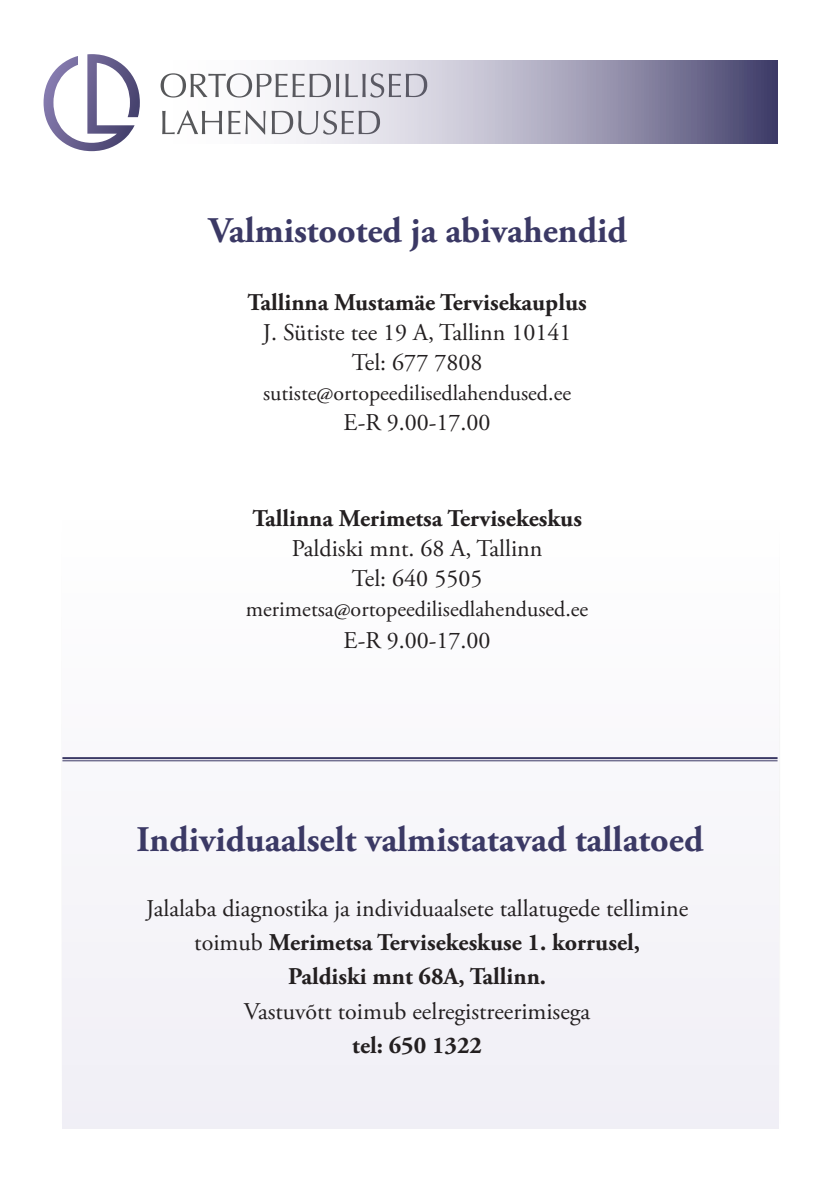
<style>
.page{position:relative;width:840px;height:1191px;background:#fff}
.page>*{position:absolute;margin:0;border:0;box-sizing:border-box;transform-origin:0 0}
.t1{font:700 36px "Adobe Garamond Pro";color:#3b3965}
.t2{font:24px/34px "Adobe Garamond Pro";color:#231f20;text-align:center}
.t3{font:700 24px "Adobe Garamond Pro";color:#231f20}
.t4{font:22px "Adobe Garamond Pro";color:#231f20}
.s1{font-weight:700}
</style>
<div class="page">
<div style="left:61px;top:508px;width:718px;height:621px;background:#f7f7fa"></div>
<svg style="left:44px;top:54px;width:75px;height:97px"></svg>
<svg style="left:63px;top:60px;width:714px;height:83px"></svg>
<hr style="left:62px;top:757px;width:715px;height:2px;background:#3b3965">
<hr style="left:62px;top:760px;width:715px;height:1px;background:#3b3965">
<h1 class="t1" style="left:209px;top:209px;width:419px">Valmistooted ja abivahendid</h1>
<p class="t3" style="left:247px;top:288px;width:340px">Tallinna Mustamäe Tervisekauplus</p>
<p class="t2" style="left:263px;top:318px;width:310px;line-height:30px">J. Sütiste tee 19 A, Tallinn 10141<br>Tel: 677 7808</p>
<p class="t4" style="left:263px;top:379px;width:309px">sutiste@ortopeedilisedlahendused.ee</p>
<p class="t2" style="left:343px;top:406px;width:148px">E-R 9.00-17.00</p>
<p class="t3" style="left:252px;top:504px;width:331px">Tallinna Merimetsa Tervisekeskus</p>
<p class="t2" style="left:291px;top:534px;width:252px;line-height:30px">Paldiski mnt. 68 A, Tallinn<br>Tel: 640 5505</p>
<p class="t4" style="left:246px;top:595px;width:344px">merimetsa@ortopeedilisedlahendused.ee</p>
<p class="t2" style="left:343px;top:624px;width:148px">E-R 9.00-17.00</p>
<h1 class="t1" style="left:136px;top:818px;width:568px">Individuaalselt valmistatavad tallatoed</h1>
<p class="t2" style="left:146px;top:892px;width:543px">Jalalaba diagnostika ja individuaalsete tallatugede tellimine toimub <span class="s1">Merimetsa Tervisekeskuse 1. korrusel,<br>Paldiski mnt 68A, Tallinn.</span></p>
<p class="t2" style="left:244px;top:994px;width:347px">Vastuvõtt toimub eelregistreerimisega</p>
<p class="t3" style="left:352px;top:1031px;width:131px">tel: 650 1322</p>
</div>
